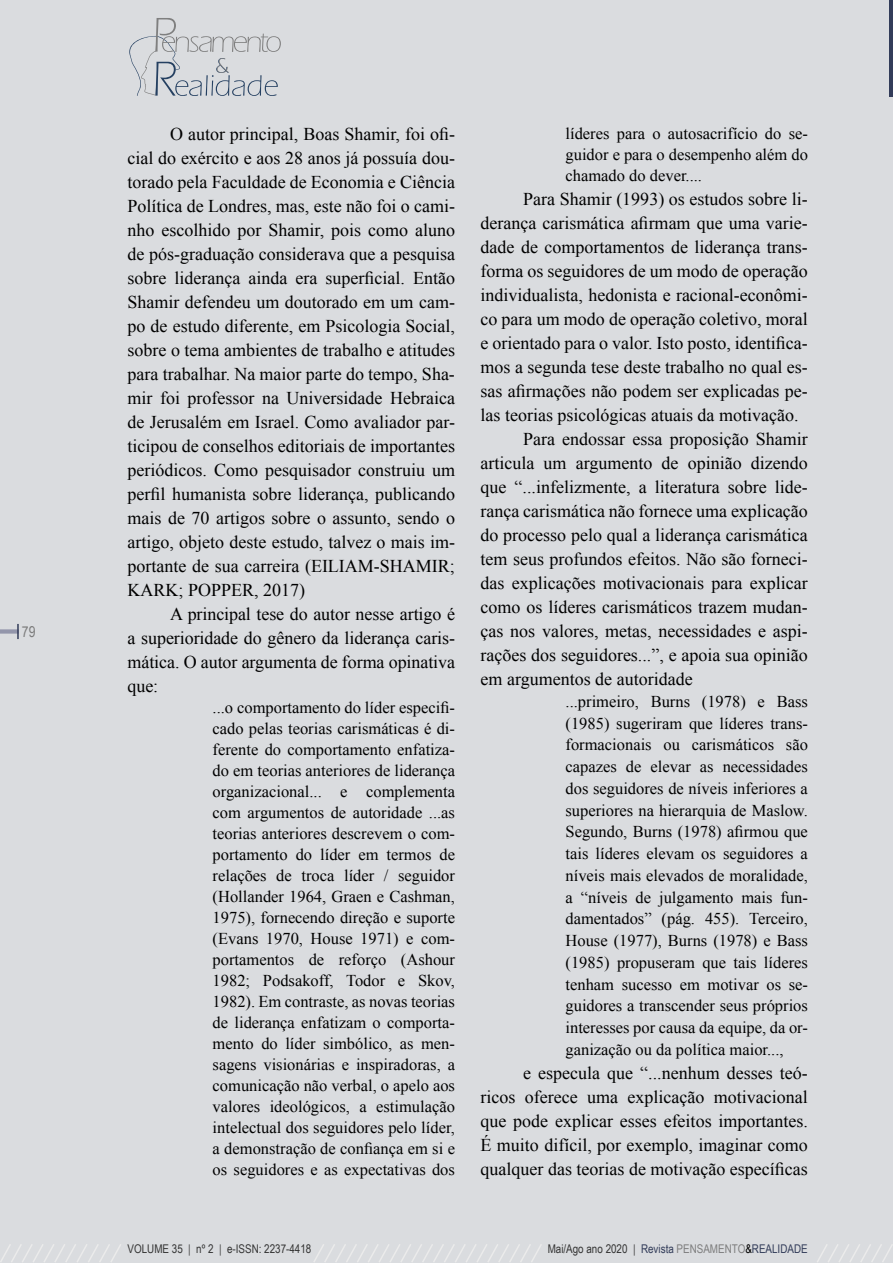
<style>
.page{position:relative;width:893px;height:1263px;background:#dadcdf}
.page>*{position:absolute;margin:0;border:0;box-sizing:border-box;transform-origin:0 0}
.t1{font:18px/24px "Times New Roman";color:#000;text-align:justify}
.t2{font:16.5px/21px "Times New Roman";color:#000;text-align:justify}
.t3{font:15px "Arial Narrow";color:#7c7c7c}
.t4{font:12px "Arial Narrow";color:#323c59}
.t5{font:12px "Arial Narrow";color:#333}
.s1{color:#484848}
.s2{color:#333}
.s3{color:#7d7d7d}
.s4{color:#000}
</style>
<div class="page">
<svg style="left:129px;top:18px;width:152px;height:78px"></svg>
<svg style="left:314px;top:1244px;width:228px;height:18px"></svg>
<svg style="left:817px;top:1244px;width:76px;height:18px"></svg>
<svg style="left:0;top:624px;width:19px;height:15px"></svg>
<hr style="left:889px;top:0;width:4px;height:96px;background:#323c59">
<svg style="left:0;top:1244px;width:121px;height:18px"></svg>
<p class="t3" style="left:22px;top:620px;width:15px">79</p>
<p class="t1" style="left:128px;top:122px;width:329px;text-indent:43px">O autor principal, Boas Shamir, foi ofi&shy;cial do exército e aos 28 anos já possuía dou&shy;torado pela Faculdade de Economia e Ciência Política de Londres, mas, este não foi o cami&shy;nho escolhido por Shamir, pois como aluno de pós-graduação considerava que a pesquisa sobre liderança ainda era superficial. Então Shamir defendeu um doutorado em um cam&shy;po de estudo diferente, em Psicologia Social, sobre o tema ambientes de trabalho e atitudes para trabalhar. Na maior parte do tempo, Sha&shy;mir foi professor na Universidade Hebraica de Jerusalém em Israel. Como avaliador par&shy;ticipou de conselhos editoriais de importantes periódicos. Como pesquisador construiu um perfil humanista sobre liderança, publicando mais de 70 artigos sobre o assunto, sendo o artigo, objeto deste estudo, talvez o mais im&shy;portante de sua carreira (EILIAM-SHAMIR; KARK; POPPER, 2017)</p>
<p class="t1" style="left:128px;top:602px;width:329px;text-indent:43px">A principal tese do autor nesse artigo é a superioridade do gênero da liderança caris&shy;mática. O autor argumenta de forma opinativa que:</p>
<p class="t2" style="left:213px;top:697px;width:244px">...o comportamento do líder especifi&shy;cado pelas teorias carismáticas é di&shy;ferente do comportamento enfatiza&shy;do em teorias anteriores de liderança organizacional... e complementa com argumentos de autoridade ...as teorias anteriores descrevem o com&shy;portamento do líder em termos de relações de troca líder / seguidor (Hollander 1964, Graen e Cashman, 1975), fornecendo direção e suporte (Evans 1970, House 1971) e com&shy;portamentos de reforço (Ashour 1982; Podsakoff, Todor e Skov, 1982). Em contraste, as novas teorias de liderança enfatizam o comporta&shy;mento do líder simbólico, as men&shy;sagens visionárias e inspiradoras, a comunicação não verbal, o apelo aos valores ideológicos, a estimulação intelectual dos seguidores pelo líder, a demonstração de confiança em si e os seguidores e as expectativas dos</p>
<p class="t2" style="left:566px;top:123px;width:244px">líderes para o autosacrifício do se&shy;guidor e para o desempenho além do chamado do dever....</p>
<p class="t1" style="left:523px;top:187px;width:286px">Para Shamir (1993) os estudos sobre li-</p>
<p class="t1" style="left:480px;top:211px;width:329px">derança carismática afirmam que uma varie-</p>
<p class="t1" style="left:480px;top:235px;width:329px">dade de comportamentos de liderança trans-</p>
<p class="t1" style="left:480px;top:259px;width:329px">forma os seguidores de um modo de operação</p>
<p class="t1" style="left:480px;top:283px;width:329px">individualista, hedonista e racional-econômi-</p>
<p class="t1" style="left:480px;top:307px;width:329px">co para um modo de operação coletivo, moral</p>
<p class="t1" style="left:480px;top:331px;width:329px">e orientado para o valor. Isto posto, identifica-</p>
<p class="t1" style="left:480px;top:355px;width:329px">mos a segunda tese deste trabalho no qual es-</p>
<p class="t1" style="left:480px;top:379px;width:329px">sas afirmações não podem ser explicadas pe-</p>
<p class="t1" style="left:480px;top:403px;width:319px">las teorias psicológicas atuais da motivação.</p>
<p class="t1" style="left:523px;top:427px;width:286px">Para endossar essa proposição Shamir</p>
<p class="t1" style="left:480px;top:451px;width:329px">articula um argumento de opinião dizendo</p>
<p class="t1" style="left:480px;top:475px;width:329px">que “...infelizmente, a literatura sobre lide-</p>
<p class="t1" style="left:480px;top:499px;width:329px">rança carismática não fornece uma explicação</p>
<p class="t1" style="left:480px;top:523px;width:329px">do processo pelo qual a liderança carismática</p>
<p class="t1" style="left:480px;top:547px;width:329px">tem seus profundos efeitos. Não são forneci-</p>
<p class="t1" style="left:480px;top:571px;width:329px">das explicações motivacionais para explicar</p>
<p class="t1" style="left:480px;top:595px;width:329px">como os líderes carismáticos trazem mudan-</p>
<p class="t1" style="left:480px;top:619px;width:329px">ças nos valores, metas, necessidades e aspi-</p>
<p class="t1" style="left:480px;top:643px;width:329px">rações dos seguidores...”, e apoia sua opinião</p>
<p class="t1" style="left:480px;top:667px;width:214px">em argumentos de autoridade</p>
<p class="t2" style="left:566px;top:690px;width:244px;line-height:21.8px">...primeiro, Burns (1978) e Bass (1985) sugeriram que líderes trans&shy;formacionais ou carismáticos são capazes de elevar as necessidades dos seguidores de níveis inferiores a superiores na hierarquia de Maslow.<br>Segundo, Burns (1978) afirmou que tais líderes elevam os seguidores a níveis mais elevados de moralidade, a “níveis de julgamento mais fun&shy;damentados” (pág. 455). Terceiro, House (1977), Burns (1978) e Bass (1985) propuseram que tais líderes tenham sucesso em motivar os se&shy;guidores a transcender seus próprios interesses por causa da equipe, da or&shy;ganização ou da política maior...,</p>
<p class="t1" style="left:480px;top:1060px;width:329px;text-indent:43px">e especula que “...nenhum desses teó&shy;ricos oferece uma explicação motivacional que pode explicar esses efeitos importantes.<br>É muito difícil, por exemplo, imaginar como qualquer das teorias de motivação específicas</p>
<p class="t5" style="left:128px;top:1240px;width:185px">VOLUME 35 <span class="s1">|</span> nº 2 <span class="s1">|</span> e-ISSN: 2237-4418</p>
<p class="t4" style="left:548px;top:1240px;width:261px"><span class="s2">Mai/Ago ano 2020</span> <span class="s1">|</span> Revista <span class="s3">PENSAMENTO</span><span class="s4">&amp;</span>REALIDADE</p>
</div>
